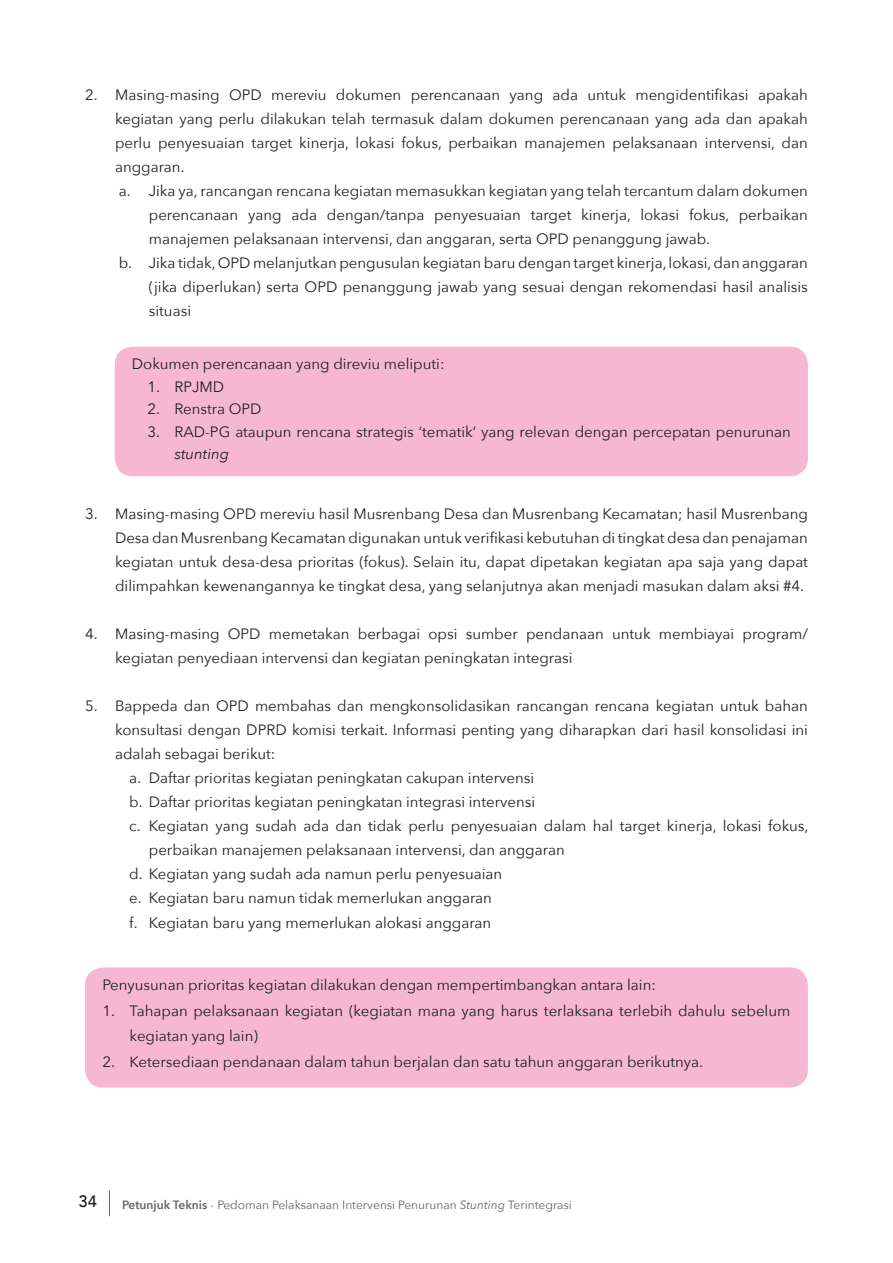
<style>
.page{position:relative;width:893px;height:1263px;background:#fff}
.page>*{position:absolute;margin:0;border:0;box-sizing:border-box;transform-origin:0 0}
.t1{font:500 16.5px "Avenir";color:#231f20}
.BODYCOPY{font:15px/24px "Avenir Next";color:#231f20;text-align:justify}
.t2{font:12px "Avenir Next";color:#656568}
.s1{font-style:italic}
.s2{font-weight:600}
</style>
<div class="page">
<svg style="left:109px;top:1191px;width:1px;height:25px"></svg>
<div style="left:115px;top:347px;width:693px;height:129px;background:#f6b8d0;border-radius:18px"></div>
<div style="left:85px;top:967px;width:723px;height:120px;background:#f6b8d0;border-radius:18px"></div>
<p class="BODYCOPY" style="left:115px;top:82px;width:694px;text-indent:-30px">2. Masing-masing OPD mereviu dokumen perencanaan yang ada untuk mengidentifikasi apakah kegiatan yang perlu dilakukan telah termasuk dalam dokumen perencanaan yang ada dan apakah perlu penyesuaian target kinerja, lokasi fokus, perbaikan manajemen pelaksanaan intervensi, dan anggaran.</p>
<p class="BODYCOPY" style="left:149px;top:178px;width:661px;text-indent:-30px">a. Jika ya, rancangan rencana kegiatan memasukkan kegiatan yang telah tercantum dalam dokumen perencanaan yang ada dengan/tanpa penyesuaian target kinerja, lokasi fokus, perbaikan manajemen pelaksanaan intervensi, dan anggaran, serta OPD penanggung jawab.</p>
<p class="BODYCOPY" style="left:149px;top:250px;width:661px;text-indent:-30px">b. Jika tidak, OPD melanjutkan pengusulan kegiatan baru dengan target kinerja, lokasi, dan anggaran (jika diperlukan) serta OPD penanggung jawab yang sesuai dengan rekomendasi hasil analisis situasi</p>
<p class="BODYCOPY" style="left:132px;top:351px;width:314px">Dokumen perencanaan yang direviu meliputi:</p>
<p class="BODYCOPY" style="left:147px;top:374px;width:78px">1. RPJMD</p>
<p class="BODYCOPY" style="left:147px;top:396px;width:116px">2. Renstra OPD</p>
<p class="BODYCOPY" style="left:174px;top:419px;width:618px;line-height:22.5px;text-indent:-27px">3. RAD-PG ataupun rencana strategis ‘tematik’ yang relevan dengan percepatan penurunan <span class="s1">stunting</span></p>
<p class="BODYCOPY" style="left:115px;top:501px;width:694px;text-indent:-30px">3. Masing-masing OPD mereviu hasil Musrenbang Desa dan Musrenbang Kecamatan; hasil Musrenbang Desa dan Musrenbang Kecamatan digunakan untuk verifikasi kebutuhan di tingkat desa dan penajaman kegiatan untuk desa-desa prioritas (fokus). Selain itu, dapat dipetakan kegiatan apa saja yang dapat dilimpahkan kewenangannya ke tingkat desa, yang selanjutnya akan menjadi masukan dalam aksi #4.</p>
<p class="BODYCOPY" style="left:115px;top:621px;width:694px;text-indent:-30px">4. Masing-masing OPD memetakan berbagai opsi sumber pendanaan untuk membiayai program/ kegiatan penyediaan intervensi dan kegiatan peningkatan integrasi</p>
<p class="BODYCOPY" style="left:115px;top:693px;width:694px;text-indent:-30px">5. Bappeda dan OPD membahas dan mengkonsolidasikan rancangan rencana kegiatan untuk bahan konsultasi dengan DPRD komisi terkait. Informasi penting yang diharapkan dari hasil konsolidasi ini adalah sebagai berikut:</p>
<p class="BODYCOPY" style="left:129px;top:765px;width:406px">a. Daftar prioritas kegiatan peningkatan cakupan intervensi</p>
<p class="BODYCOPY" style="left:129px;top:789px;width:407px">b. Daftar prioritas kegiatan peningkatan integrasi intervensi</p>
<p class="BODYCOPY" style="left:149px;top:813px;width:661px;text-indent:-20px">c. Kegiatan yang sudah ada dan tidak perlu penyesuaian dalam hal target kinerja, lokasi fokus, perbaikan manajemen pelaksanaan intervensi, dan anggaran</p>
<p class="BODYCOPY" style="left:129px;top:861px;width:374px">d. Kegiatan yang sudah ada namun perlu penyesuaian</p>
<p class="BODYCOPY" style="left:129px;top:885px;width:364px">e. Kegiatan baru namun tidak memerlukan anggaran</p>
<p class="BODYCOPY" style="left:129px;top:911px;width:363px">f. Kegiatan baru yang memerlukan alokasi anggaran</p>
<p class="BODYCOPY" style="left:103px;top:972px;width:555px">Penyusunan prioritas kegiatan dilakukan dengan mempertimbangkan antara lain:</p>
<p class="BODYCOPY" style="left:130px;top:997px;width:662px;line-height:25.5px;text-indent:-27px">1. Tahapan pelaksanaan kegiatan (kegiatan mana yang harus terlaksana terlebih dahulu sebelum kegiatan yang lain)</p>
<p class="BODYCOPY" style="left:103px;top:1049px;width:602px">2. Ketersediaan pendanaan dalam tahun berjalan dan satu tahun anggaran berikutnya.</p>
<p class="t1" style="left:79px;top:1192px;width:20px">34</p>
<p class="t2" style="left:122px;top:1195px;width:451px"><span class="s2">Petunjuk Teknis</span> - Pedoman Pelaksanaan Intervensi Penurunan <span class="s1">Stunting</span> Terintegrasi</p>
</div>
